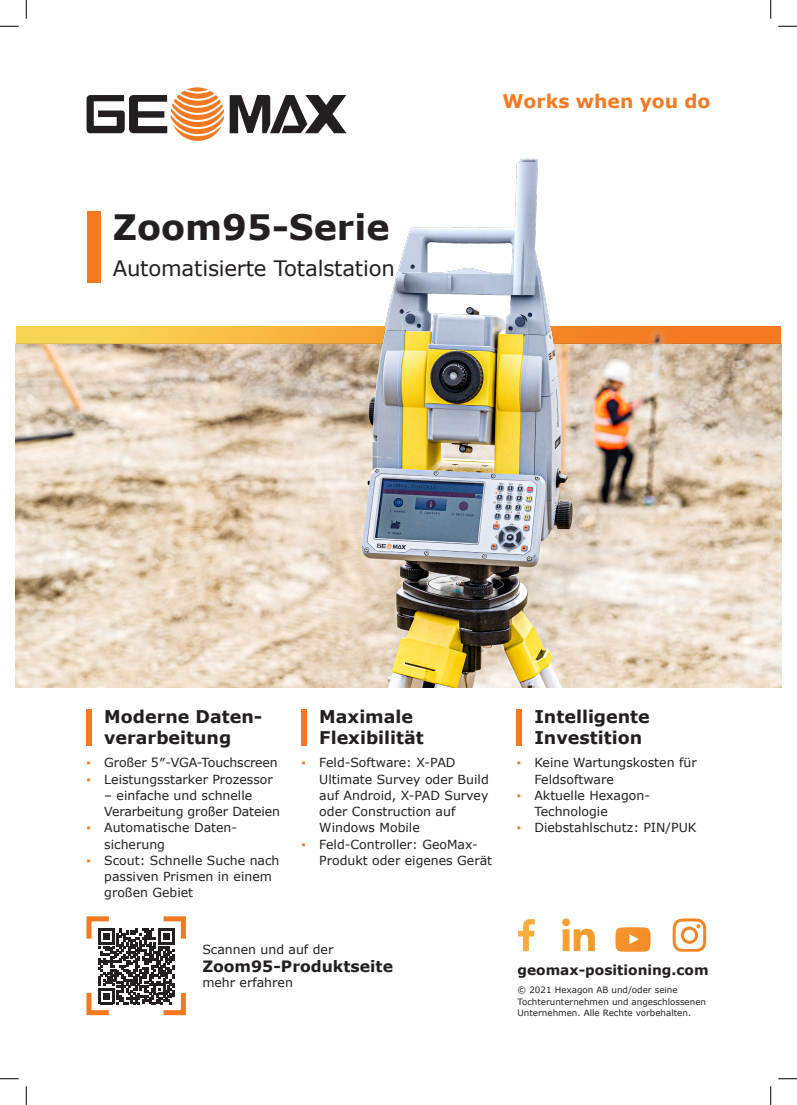
<style>
.page{position:relative;width:797px;height:1105px;background:#fff}
.page>*{position:absolute;margin:0;border:0;box-sizing:border-box;transform-origin:0 0}
.t1{font:700 35px "Verdana";color:#231f20}
.t2{font:21.25px "Verdana";letter-spacing:-.01em;color:#231f20}
.t3{font:700 18.75px "Verdana";color:#f47921}
.t4{font:700 17.5px/21px "Verdana";color:#231f20}
.t5{font:700 15.62px "Verdana";color:#231f20}
.t6{font:700 13.75px "Verdana";color:#231f20}
.t7{font:12.5px/16.2px "Verdana";color:#231f20}
.t8{font:8.75px/11.2px "Verdana";color:#231f20}
.s1{font-weight:700;color:#f47921}
</style>
<div class="page">
<div style="left:86px;top:710px;width:5px;height:36px;background:#f47921"></div>
<div style="left:301px;top:710px;width:5px;height:36px;background:#f47921"></div>
<div style="left:516px;top:710px;width:5px;height:36px;background:#f47921"></div>
<img style="left:16px;top:158px;width:765px;height:530px">
<svg style="left:615px;top:927px;width:35px;height:25px"></svg>
<svg style="left:562px;top:918px;width:33px;height:33px"></svg>
<svg style="left:518px;top:919px;width:16px;height:32px"></svg>
<svg style="left:672px;top:918px;width:34px;height:34px"></svg>
<svg style="left:86px;top:916px;width:100px;height:100px"></svg>
<svg style="left:230px;top:95px;width:116px;height:38px"></svg>
<svg style="left:187px;top:87px;width:21px;height:5px"></svg>
<svg style="left:86px;top:91px;width:138px;height:50px"></svg>
<svg style="left:0;top:25px;width:19px;height:2px"></svg>
<svg style="left:778px;top:25px;width:19px;height:2px"></svg>
<svg style="left:0;top:1078px;width:19px;height:1px"></svg>
<svg style="left:778px;top:1078px;width:19px;height:1px"></svg>
<svg style="left:25px;top:0;width:2px;height:19px"></svg>
<svg style="left:25px;top:1086px;width:2px;height:19px"></svg>
<svg style="left:770px;top:0;width:1px;height:19px"></svg>
<svg style="left:770px;top:1086px;width:1px;height:19px"></svg>
<h1 class="t1" style="left:113px;top:202px;width:278px">Zoom95-Serie</h1>
<h2 class="t2" style="left:113px;top:253px;width:283px">Automatisierte Totalstation</h2>
<h3 class="t3" style="left:502px;top:88px;width:209px">Works when you do</h3>
<h3 class="t4" style="left:104px;top:706px;width:159px">Moderne Daten&shy;verarbeitung</h3>
<p class="t7" style="left:86px;top:755px;width:193px"><span class="s1">▪</span> Großer 5″-VGA-Touchscreen</p>
<p class="t7" style="left:86px;top:771px;width:188px"><span class="s1">▪</span> Leistungsstarker Prozessor</p>
<p class="t7" style="left:104px;top:787px;width:177px">– einfache und schnelle<br>Verarbeitung großer Dateien</p>
<p class="t7" style="left:104px;top:820px;width:134px;text-indent:-18px"><span class="s1">▪</span> Automatische Daten&shy;sicherung</p>
<p class="t7" style="left:104px;top:852px;width:177px;text-indent:-18px"><span class="s1">▪</span> Scout: Schnelle Suche nach passiven Prismen in einem großen Gebiet</p>
<h3 class="t4" style="left:319px;top:706px;width:106px">Maximale<br>Flexibilität</h3>
<p class="t7" style="left:319px;top:755px;width:171px;text-indent:-18px"><span class="s1">▪</span> Feld-Software: X-PAD<br>Ultimate Survey oder Build auf Android, X-PAD Survey oder Construction auf<br>Windows Mobile</p>
<p class="t7" style="left:319px;top:836px;width:174px;text-indent:-18px"><span class="s1">▪</span> Feld-Controller: GeoMax-<br>Produkt oder eigenes Gerät</p>
<p class="t7" style="left:202px;top:941px;width:132px">Scannen und auf der</p>
<p class="t5" style="left:202px;top:955px;width:192px">Zoom95-Produktseite</p>
<p class="t7" style="left:202px;top:974px;width:92px">mehr erfahren</p>
<h3 class="t4" style="left:534px;top:706px;width:117px">Intelligente<br>Investition</h3>
<p class="t7" style="left:534px;top:755px;width:164px;text-indent:-18px"><span class="s1">▪</span> Keine Wartungskosten für<br>Feldsoftware</p>
<p class="t7" style="left:534px;top:787px;width:117px;text-indent:-18px"><span class="s1">▪</span> Aktuelle Hexagon-<br>Technologie</p>
<p class="t7" style="left:516px;top:820px;width:181px"><span class="s1">▪</span> Diebstahlschutz: PIN/PUK</p>
<p class="t6" style="left:517px;top:960px;width:192px">geomax-positioning.com</p>
<p class="t8" style="left:517px;top:984px;width:190px">© 2021 Hexagon AB und/oder seine<br>Tochterunternehmen und angeschlossenen<br>Unternehmen. Alle Rechte vorbehalten.</p>
</div>
